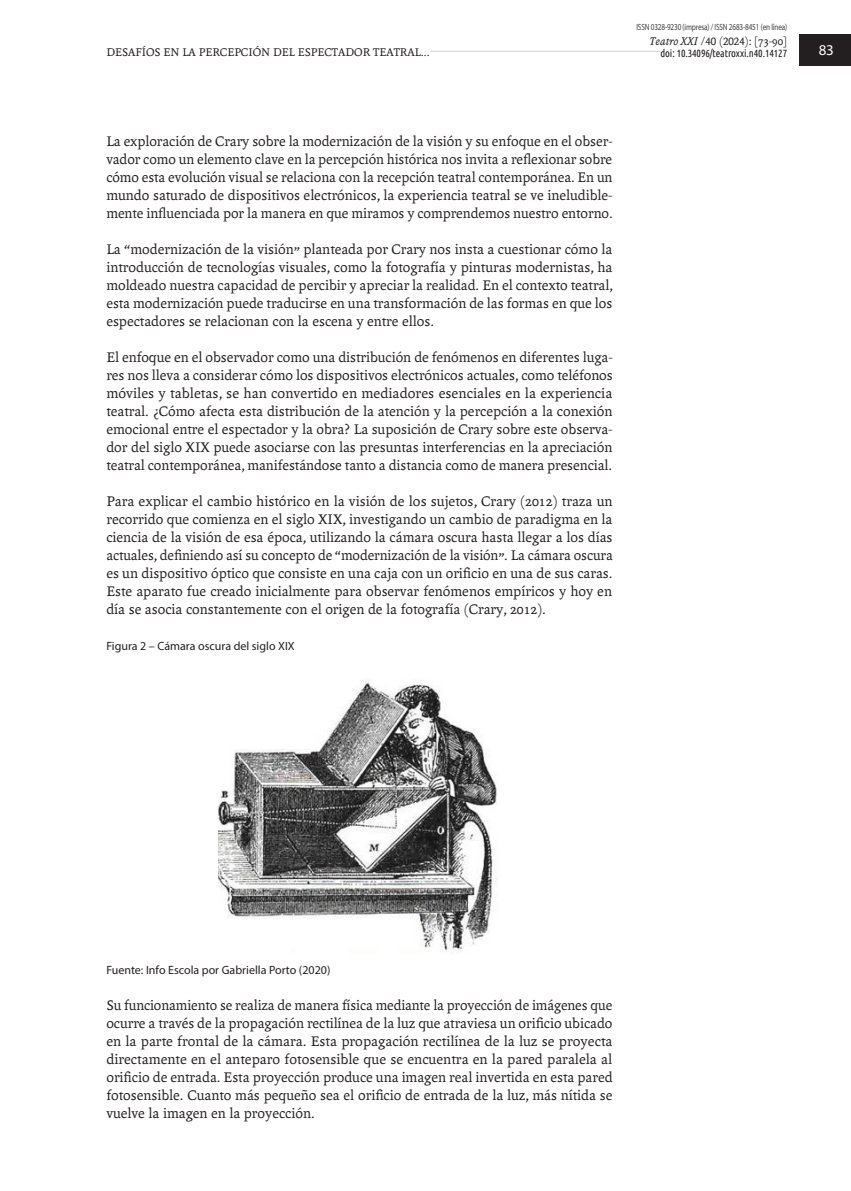
<style>
.page{position:relative;width:851px;height:1191px;background:#fff}
.page>*{position:absolute;margin:0;border:0;box-sizing:border-box;transform-origin:0 0}
.t1{font:15px/18px "Andralis ND Os F";color:#231f20;text-align:justify}
.t2{font:15px "Myriad Pro";color:#fff}
.t3{font:12px "Myriad Pro";color:#231f20}
.t4{font:12px "Andralis ND Os F";color:#231f20}
.t5{font:12px "Andralis NDSC";color:#231f20}
.t6{font:10.5px "Ubuntu Condensed";letter-spacing:-.01em;color:#231f20}
.t7{font:9px "Myriad Pro";letter-spacing:-.02em;color:#3e3e3f;scale:.8 1}
.s1{font-family:"Andralis ND Os F";font-style:italic}
.s2{font-family:"Andralis ND Os F"}
</style>
<div class="page">
<hr style="left:112px;top:51px;width:664px;height:1px;background:#d1d2d4">
<div style="left:660px;top:46px;width:127px;height:15px;background:#fff"></div>
<div style="left:799px;top:35px;width:51px;height:31px;background:#231f20"></div>
<div style="left:106px;top:45px;width:324px;height:15px;background:#fff"></div>
<img style="left:218px;top:678px;width:279px;height:276px">
<p class="t7" style="left:636px;top:22px;width:190px">ISSN 0328-9230 (impresa) / ISSN 2683-8451 (en línea)</p>
<p class="t5" style="left:649px;top:34px;width:139px"><span class="s1">Teatro XXI</span> /40 (2024): <span class="s2">[73-90]</span></p>
<p class="t4" style="left:106px;top:46px;width:325px">DESAFÍOS EN LA PERCEPCIÓN DEL ESPECTADOR TEATRAL...</p>
<p class="t6" style="left:660px;top:47px;width:128px">doi: 10.34096/teatroxxi.n40.14127</p>
<p class="t2" style="left:818px;top:41px;width:17px">83</p>
<p class="t1" style="left:106px;top:132px;width:508px">La exploración de Crary sobre la modernización de la visión y su enfoque en el obser&shy;vador como un elemento clave en la percepción histórica nos invita a reflexionar sobre cómo esta evolución visual se relaciona con la recepción teatral contemporánea. En un mundo saturado de dispositivos electrónicos, la experiencia teatral se ve ineludible&shy;mente influenciada por la manera en que miramos y comprendemos nuestro entorno.</p>
<p class="t1" style="left:106px;top:240px;width:507px">La “modernización de la visión” planteada por Crary nos insta a cuestionar cómo la introducción de tecnologías visuales, como la fotografía y pinturas modernistas, ha moldeado nuestra capacidad de percibir y apreciar la realidad. En el contexto teatral, esta modernización puede traducirse en una transformación de las formas en que los espectadores se relacionan con la escena y entre ellos.</p>
<p class="t1" style="left:106px;top:348px;width:508px">El enfoque en el observador como una distribución de fenómenos en diferentes luga&shy;res nos lleva a considerar cómo los dispositivos electrónicos actuales, como teléfonos móviles y tabletas, se han convertido en mediadores esenciales en la experiencia teatral. ¿Cómo afecta esta distribución de la atención y la percepción a la conexión emocional entre el espectador y la obra? La suposición de Crary sobre este observa&shy;dor del siglo XIX puede asociarse con las presuntas interferencias en la apreciación teatral contemporánea, manifestándose tanto a distancia como de manera presencial.</p>
<p class="t1" style="left:106px;top:492px;width:508px">Para explicar el cambio histórico en la visión de los sujetos, Crary (2012) traza un recorrido que comienza en el siglo XIX, investigando un cambio de paradigma en la ciencia de la visión de esa época, utilizando la cámara oscura hasta llegar a los días actuales, definiendo así su concepto de “modernización de la visión”. La cámara oscura es un dispositivo óptico que consiste en una caja con un orificio en una de sus caras.<br>Este aparato fue creado inicialmente para observar fenómenos empíricos y hoy en día se asocia constantemente con el origen de la fotografía (Crary, 2012).</p>
<p class="t3" style="left:106px;top:638px;width:190px">Figura 2 – Cámara oscura del siglo XIX</p>
<p class="t3" style="left:106px;top:962px;width:225px">Fuente: Info Escola por Gabriella Porto (2020)</p>
<p class="t1" style="left:106px;top:996px;width:507px">Su funcionamiento se realiza de manera física mediante la proyección de imágenes que ocurre a través de la propagación rectilínea de la luz que atraviesa un orificio ubicado en la parte frontal de la cámara. Esta propagación rectilínea de la luz se proyecta directamente en el anteparo fotosensible que se encuentra en la pared paralela al orificio de entrada. Esta proyección produce una imagen real invertida en esta pared fotosensible. Cuanto más pequeño sea el orificio de entrada de la luz, más nítida se vuelve la imagen en la proyección.</p>
</div>
